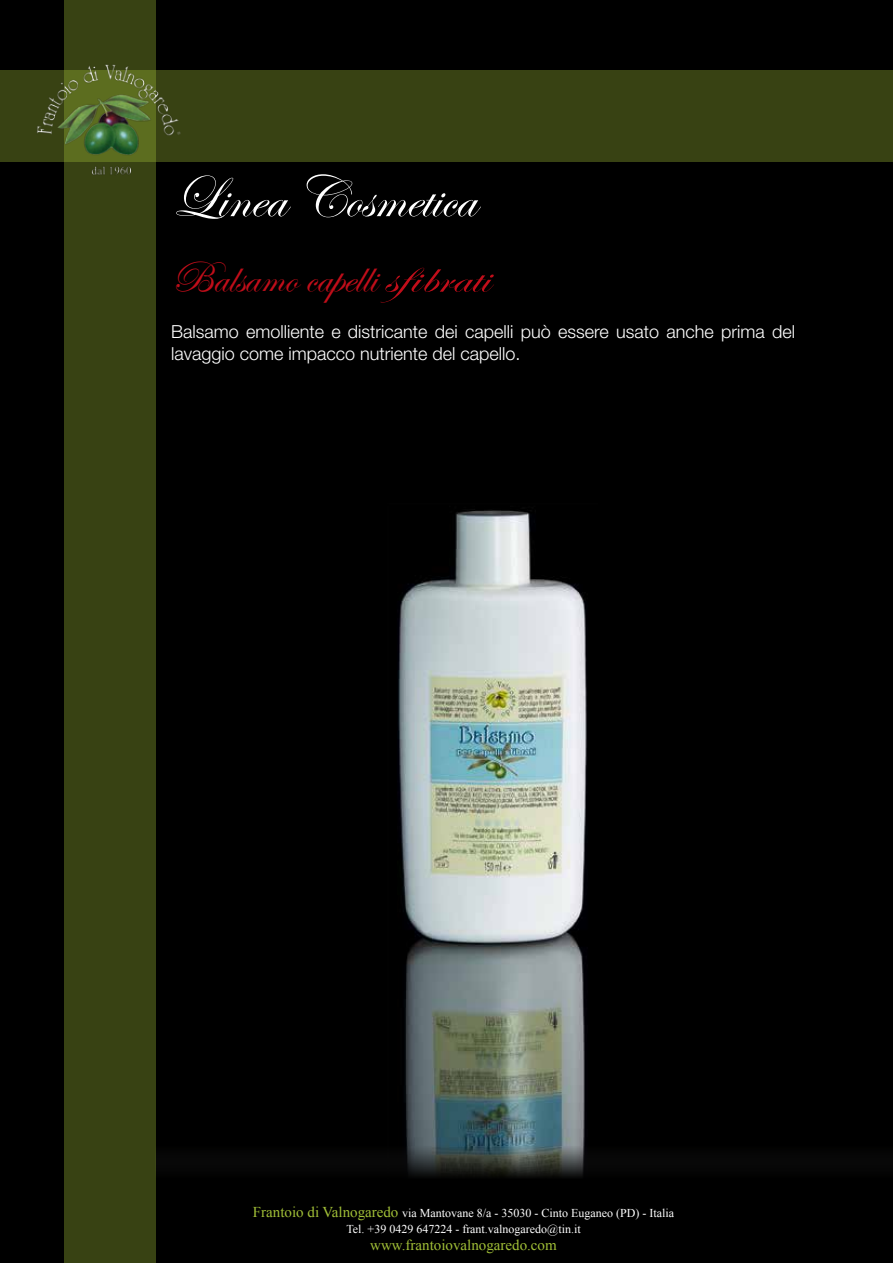
<style>
.page{position:relative;width:893px;height:1263px;background:#000}
.page>*{position:absolute;margin:0;border:0;box-sizing:border-box;transform-origin:0 0}
.t1{font:60px "Edwardian Script ITC";color:#fff}
.t2{font:45px "Edwardian Script ITC";color:#c10e1a}
.t3{font:300 18px/21.6px "Helvetica Neue LT Pro";color:#fff}
.t4{font:15px "Times New Roman";color:#a1bf37}
.t5{font:12px/16.5px "Times New Roman";color:#fff;text-align:center}
.s1{font-size:15px;color:#a1bf37}
</style>
<div class="page">
<img style="left:398px;top:510px;width:189px;height:635px">
<svg style="left:406px;top:1145px;width:180px;height:32px;background:#343d3c"></svg>
<div style="left:64px;top:0;width:92px;height:1263px;background:#384213"></div>
<div style="left:0;top:71px;width:893px;height:91px;background:#384213"></div>
<img style="left:29px;top:64px;width:165px;height:111px">
<h1 class="t1" style="left:171px;top:165px;width:306px">Linea Cosmetica</h1>
<h2 class="t2" style="left:171px;top:253px;width:320px">Balsamo capelli sfibrati</h2>
<h3 class="t3" style="left:171px;top:321px;width:626px">Balsamo emolliente e districante dei capelli può essere usato anche prima del lavaggio come impacco nutriente del capello.</h3>
<p class="t5" style="left:253px;top:1204px;width:423px"><span class="s1">Frantoio di Valnogaredo</span> via Mantovane 8/a - 35030 - Cinto Euganeo (PD) - Italia<br>Tel. +39 0429 647224 - frant.valnogaredo@tin.it</p>
<p class="t4" style="left:370px;top:1235px;width:188px">www.frantoiovalnogaredo.com</p>
</div>
